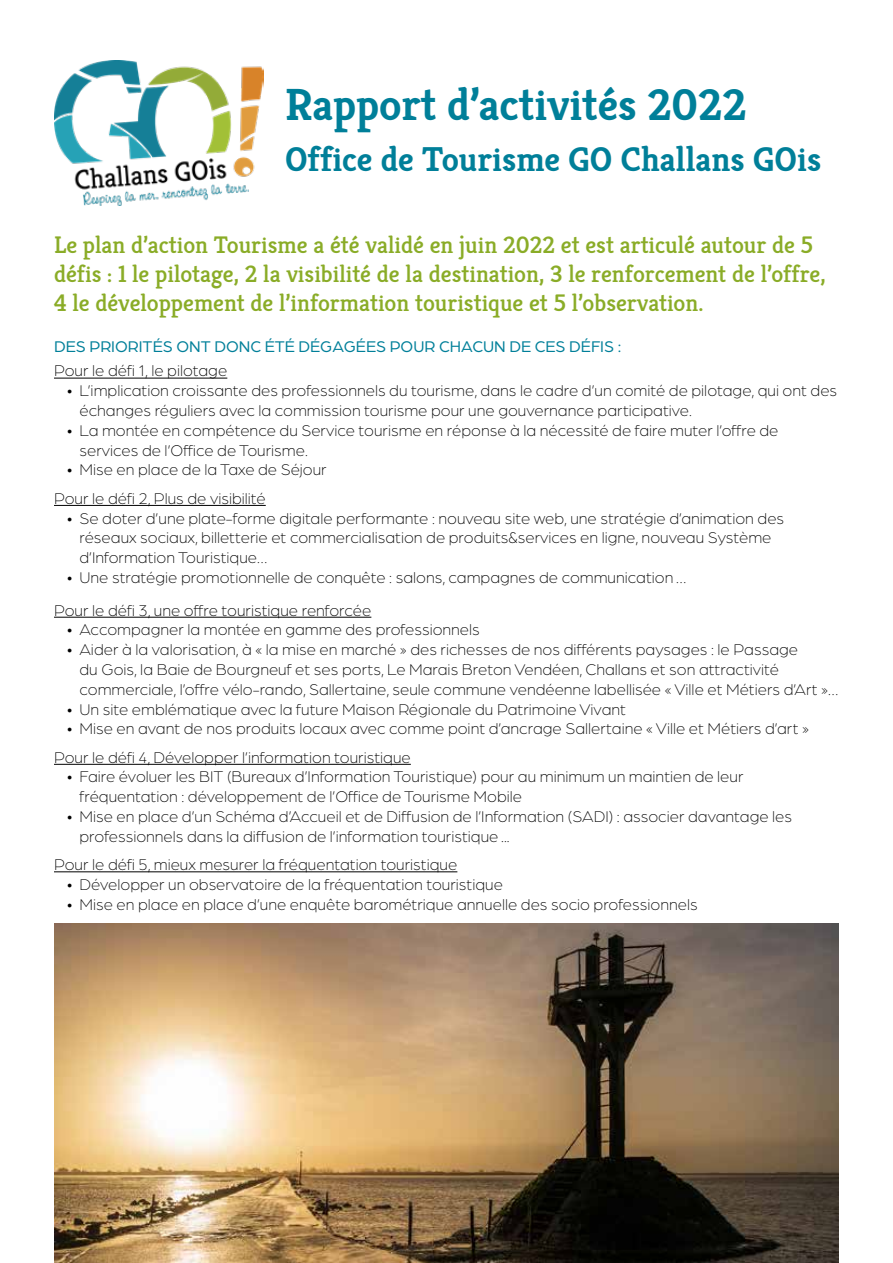
<style>
.page{position:relative;width:893px;height:1263px;background:#fff}
.page>*{position:absolute;margin:0;border:0;box-sizing:border-box;transform-origin:0 0}
.t1{font:700 45px "Kreon";color:#007f99}
.t2{font:700 34.5px "Kreon";color:#007f99}
.t3{font:500 24px/28.8px "Kreon";color:#8aac27}
.t4{font:300 16.5px/19.8px "Arboria";color:#000}
.t5{font:16.5px "Arboria";color:#007f99}
</style>
<div class="page">
<hr style="left:54px;top:378px;width:173px;height:1px;background:#000">
<hr style="left:54px;top:505px;width:212px;height:1px;background:#000">
<hr style="left:54px;top:617px;width:317px;height:1px;background:#000">
<hr style="left:54px;top:764px;width:357px;height:1px;background:#000">
<hr style="left:54px;top:871px;width:403px;height:1px;background:#000">
<img style="left:54px;top:61px;width:210px;height:144px">
<img style="left:54px;top:924px;width:785px;height:339px">
<h1 class="t1" style="left:285px;top:71px;width:463px">Rapport d’activités 2022</h1>
<h2 class="t2" style="left:285px;top:133px;width:538px">Office de Tourisme GO Challans GOis</h2>
<h3 class="t3" style="left:54px;top:229px;width:773px">Le plan d’action Tourisme a été validé en juin 2022 et est articulé autour de 5 défis : 1 le pilotage, 2 la visibilité de la destination, 3 le renforcement de l’offre,<br>4 le développement de l’information touristique et 5 l’observation.</h3>
<p class="t5" style="left:54px;top:336px;width:569px">DES PRIORITÉS ONT DONC ÉTÉ DÉGAGÉES POUR CHACUN DE CES DÉFIS :</p>
<p class="t4" style="left:54px;top:361px;width:175px">Pour le défi 1, le pilotage</p>
<p class="t4" style="left:80px;top:380px;width:759px;text-indent:-13px">• L’implication croissante des professionnels du tourisme, dans le cadre d’un comité de pilotage, qui ont des échanges réguliers avec la commission tourisme pour une gouvernance participative.</p>
<p class="t4" style="left:80px;top:420px;width:700px;text-indent:-13px">• La montée en compétence du Service tourisme en réponse à la nécessité de faire muter l’offre de services de l’Office de Tourisme.</p>
<p class="t4" style="left:54px;top:455px;width:274px;line-height:28.3px;text-indent:13px">• Mise en place de la Taxe de Séjour<br>Pour le défi 2, Plus de visibilité</p>
<p class="t4" style="left:80px;top:508px;width:706px;text-indent:-13px">• Se doter d’une plate-forme digitale performante : nouveau site web, une stratégie d’animation des réseaux sociaux, billetterie et commercialisation de produits&amp;services en ligne, nouveau Système d’Information Touristique…</p>
<p class="t4" style="left:54px;top:561px;width:634px;line-height:32.5px;text-indent:13px">• Une stratégie promotionnelle de conquête : salons, campagnes de communication …<br>Pour le défi 3, une offre touristique renforcée</p>
<p class="t4" style="left:67px;top:619px;width:415px">• Accompagner la montée en gamme des professionnels</p>
<p class="t4" style="left:80px;top:639px;width:760px;text-indent:-13px">• Aider à la valorisation, à « la mise en marché » des richesses de nos différents paysages : le Passage<br>du Gois, la Baie de Bourgneuf et ses ports, Le Marais Breton Vendéen, Challans et son attractivité commerciale, l’offre vélo-rando, Sallertaine, seule commune vendéenne labellisée « Ville et Métiers d’Art »…</p>
<p class="t4" style="left:67px;top:699px;width:561px">• Un site emblématique avec la future Maison Régionale du Patrimoine Vivant</p>
<p class="t4" style="left:54px;top:714px;width:756px;line-height:28.3px;text-indent:13px">• Mise en avant de nos produits locaux avec comme point d’ancrage Sallertaine « Ville et Métiers d’art »<br>Pour le défi 4, Développer l’information touristique</p>
<p class="t4" style="left:80px;top:766px;width:666px;text-indent:-13px">• Faire évoluer les BIT (Bureaux d’Information Touristique) pour au minimum un maintien de leur fréquentation : développement de l’Office de Tourisme Mobile</p>
<p class="t4" style="left:80px;top:806px;width:714px;text-indent:-13px">• Mise en place d’un Schéma d’Accueil et de Diffusion de l’Information (SADI) : associer davantage les professionnels dans la diffusion de l’information touristique ...</p>
<p class="t4" style="left:54px;top:854px;width:405px">Pour le défi 5, mieux mesurer la fréquentation touristique</p>
<p class="t4" style="left:67px;top:874px;width:438px">• Développer un observatoire de la fréquentation touristique</p>
<p class="t4" style="left:67px;top:894px;width:632px">• Mise en place en place d’une enquête barométrique annuelle des socio professionnels</p>
</div>
